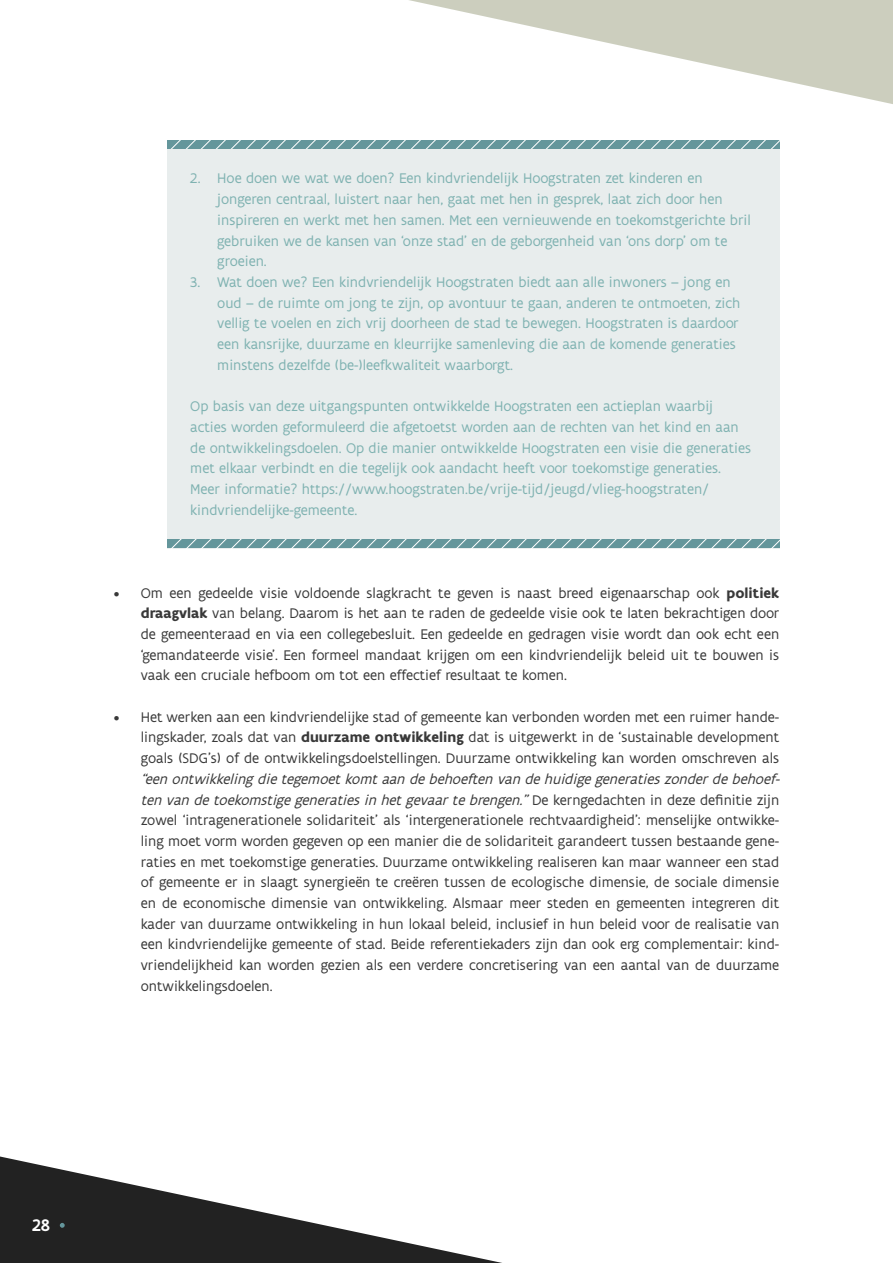
<style>
.page{position:relative;width:893px;height:1263px;background:#fff}
.page>*{position:absolute;margin:0;border:0;box-sizing:border-box;transform-origin:0 0}
.t1{font:500 18px "Flanders Art Sans";color:#fff}
.t2{font:15px/20.7px "Flanders Art Sans";color:#393939;text-align:justify}
.Praktijkvoorbeeld-de{font:15px/20.7px "Flanders Art Sans";color:#7fb2b1}
.s1{font-weight:700}
.s2{font-style:italic}
</style>
<div class="page">
<svg style="left:0;top:1156px;width:502px;height:107px"></svg>
<svg style="left:60px;top:1223px;width:5px;height:5px"></svg>
<svg style="left:409px;top:0;width:484px;height:104px"></svg>
<div style="left:167px;top:140px;width:612px;height:409px;background:#e8eded"></div>
<svg style="left:167px;top:140px;width:612px;height:8px;background:#729fa4"></svg>
<svg style="left:167px;top:540px;width:612px;height:8px;background:#729fa4"></svg>
<p class="Praktijkvoorbeeld-de" style="left:217px;top:168px;width:535px;text-indent:-27px">2. Hoe doen we wat we doen? Een kindvriendelijk Hoogstraten zet kinderen en jongeren centraal, luistert naar hen, gaat met hen in gesprek, laat zich door hen inspireren en werkt met hen samen. Met een vernieuwende en toekomstgerichte bril gebruiken we de kansen van ‘onze stad’ en de geborgenheid van ‘ons dorp’ om te groeien.</p>
<p class="Praktijkvoorbeeld-de" style="left:217px;top:272px;width:525px;text-indent:-27px">3. Wat doen we? Een kindvriendelijk Hoogstraten biedt aan alle inwoners – jong en oud – de ruimte om jong te zijn, op avontuur te gaan, anderen te ontmoeten, zich vellig te voelen en zich vrij doorheen de stad te bewegen. Hoogstraten is daardoor een kansrijke, duurzame en kleurrijke samenleving die aan de komende generaties minstens dezelfde (be-)leefkwaliteit waarborgt.</p>
<p class="Praktijkvoorbeeld-de" style="left:190px;top:396px;width:562px">Op basis van deze uitgangspunten ontwikkelde Hoogstraten een actieplan waarbij acties worden geformuleerd die afgetoetst worden aan de rechten van het kind en aan de ontwikkelingsdoelen. Op die manier ontwikkelde Hoogstraten een visie die generaties met elkaar verbindt en die tegelijk ook aandacht heeft voor toekomstige generaties.</p>
<p class="Praktijkvoorbeeld-de" style="left:190px;top:479px;width:521px">Meer informatie? https://www.hoogstraten.be/vrije-tijd/jeugd/vlieg-hoogstraten/ kindvriendelijke-gemeente.</p>
<p class="t2" style="left:141px;top:582px;width:640px;text-indent:-27px">• Om een gedeelde visie voldoende slagkracht te geven is naast breed eigenaarschap ook <span class="s1">politiek draagvlak</span> van belang. Daarom is het aan te raden de gedeelde visie ook te laten bekrachtigen door de gemeenteraad en via een collegebesluit. Een gedeelde en gedragen visie wordt dan ook echt een ‘gemandateerde visie’. Een formeel mandaat krijgen om een kindvriendelijk beleid uit te bouwen is vaak een cruciale hefboom om tot een effectief resultaat te komen.</p>
<p class="t2" style="left:141px;top:707px;width:645px;text-align:left;text-indent:-27px">• Het werken aan een kindvriendelijke stad of gemeente kan verbonden worden met een ruimer hande&shy;lingskader, zoals dat van <span class="s1">duurzame ontwikkeling</span> dat is uitgewerkt in de ‘sustainable development goals (SDG’s) of de ontwikkelingsdoelstellingen. Duurzame ontwikkeling kan worden omschreven als <span class="s2">“eenontwikkelingdietegemoetkomtaandebehoeftenvandehuidigegeneratieszonderdebehoef&shy;tenvandetoekomstigegeneratiesinhetgevaartebrengen.”</span>D e k e r n g e d a c h t e n i n d e z e d e fi n i t i e z ij n zowel ‘intragenerationele solidariteit’ als ‘intergenerationele rechtvaardigheid’: menselijke ontwikke&shy;ling moet vorm worden gegeven op een manier die de solidariteit garandeert tussen bestaande gene&shy;raties en met toekomstige generaties. Duurzame ontwikkeling realiseren kan maar wanneer een stad of gemeente er in slaagt synergieën te creëren tussen de ecologische dimensie, de sociale dimensie en de economische dimensie van ontwikkeling. Alsmaar meer steden en gemeenten integreren dit kader van duurzame ontwikkeling in hun lokaal beleid, inclusief in hun beleid voor de realisatie van een kindvriendelijke gemeente of stad. Beide referentiekaders zijn dan ook erg complementair: kind&shy;vriendelijkheid kan worden gezien als een verdere concretisering van een aantal van de duurzame ontwikkelingsdoelen.</p>
<p class="t1" style="left:32px;top:1213px;width:20px">28</p>
</div>
